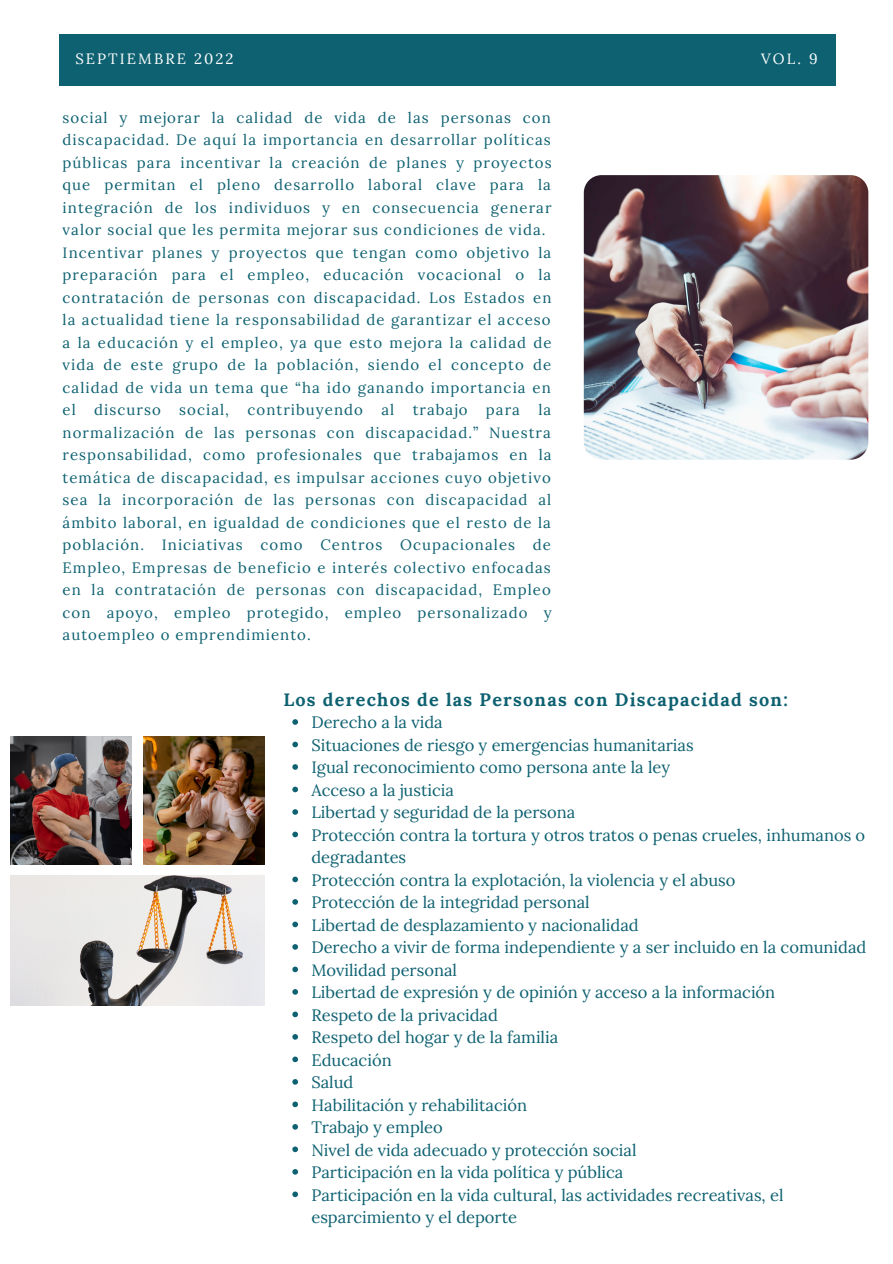
<style>
.page{position:relative;width:893px;height:1264px;background:#fff}
.page>*{position:absolute;margin:0;border:0;box-sizing:border-box;transform-origin:0 0}
.t1{font:700 18px "Lora";letter-spacing:.07em;color:#0e6171}
.t2{font:16.5px/22.5px "Lora";color:#0e6171}
.t3{font:15px/22.5px "Lora";letter-spacing:.07em;color:#0e6171}
.t4{font:14.85px "Lora";letter-spacing:.14em;color:#fff}
</style>
<div class="page">
<img style="left:10px;top:736px;width:122px;height:128px">
<img style="left:143px;top:736px;width:122px;height:128px">
<img style="left:10px;top:876px;width:255px;height:129px">
<div style="left:59px;top:35px;width:776px;height:50px;background:#0e6171"></div>
<img style="left:583px;top:175px;width:285px;height:284px;border-radius:18px">
<svg style="left:292px;top:719px;width:6px;height:5px"></svg>
<svg style="left:292px;top:741px;width:6px;height:6px"></svg>
<svg style="left:292px;top:764px;width:6px;height:5px"></svg>
<svg style="left:292px;top:786px;width:6px;height:6px"></svg>
<svg style="left:292px;top:809px;width:6px;height:5px"></svg>
<svg style="left:292px;top:831px;width:6px;height:6px"></svg>
<svg style="left:292px;top:876px;width:6px;height:6px"></svg>
<svg style="left:292px;top:899px;width:6px;height:5px"></svg>
<svg style="left:292px;top:921px;width:6px;height:6px"></svg>
<svg style="left:292px;top:944px;width:6px;height:5px"></svg>
<svg style="left:292px;top:966px;width:6px;height:6px"></svg>
<svg style="left:292px;top:989px;width:6px;height:5px"></svg>
<svg style="left:292px;top:1011px;width:6px;height:6px"></svg>
<svg style="left:292px;top:1034px;width:6px;height:5px"></svg>
<svg style="left:292px;top:1056px;width:6px;height:6px"></svg>
<svg style="left:292px;top:1079px;width:6px;height:5px"></svg>
<svg style="left:292px;top:1101px;width:6px;height:6px"></svg>
<svg style="left:292px;top:1124px;width:6px;height:5px"></svg>
<svg style="left:292px;top:1146px;width:6px;height:6px"></svg>
<svg style="left:292px;top:1169px;width:6px;height:5px"></svg>
<svg style="left:292px;top:1191px;width:6px;height:6px"></svg>
<p class="t4" style="left:75px;top:49px;width:160px">SEPTIEMBRE 2022</p>
<p class="t4" style="left:761px;top:49px;width:58px">VOL. 9</p>
<p class="t3" style="left:63px;top:106px;width:490px">social y mejorar la calidad de vida de las personas con discapacidad. De aquí la importancia en desarrollar políticas públicas para incentivar la creación de planes y proyectos que permitan el pleno desarrollo laboral clave para la integración de los individuos y en consecuencia generar valor social que les permita mejorar sus condiciones de vida.<br>Incentivar planes y proyectos que tengan como objetivo la preparación para el empleo, educación vocacional o la contratación de personas con discapacidad. Los Estados en la actualidad tiene la responsabilidad de garantizar el acceso a la educación y el empleo, ya que esto mejora la calidad de vida de este grupo de la población, siendo el concepto de calidad de vida un tema que “ha ido ganando importancia en el discurso social, contribuyendo al trabajo para la normalización de las personas con discapacidad.” Nuestra responsabilidad, como profesionales que trabajamos en la temática de discapacidad, es impulsar acciones cuyo objetivo sea la incorporación de las personas con discapacidad al ámbito laboral, en igualdad de condiciones que el resto de la población. Iniciativas como Centros Ocupacionales de Empleo, Empresas de beneficio e interés colectivo enfocadas en la contratación de personas con discapacidad, Empleo con apoyo, empleo protegido, empleo personalizado y autoempleo o emprendimiento.</p>
<p class="t1" style="left:283px;top:687px;width:506px">Los derechos de las Personas con Discapacidad son:</p>
<p class="t2" style="left:311px;top:711px;width:556px">Derecho a la vida<br>Situaciones de riesgo y emergencias humanitarias<br>Igual reconocimiento como persona ante la ley<br>Acceso a la justicia<br>Libertad y seguridad de la persona<br>Protección contra la tortura y otros tratos o penas crueles, inhumanos o degradantes<br>Protección contra la explotación, la violencia y el abuso<br>Protección de la integridad personal<br>Libertad de desplazamiento y nacionalidad<br>Derecho a vivir de forma independiente y a ser incluido en la comunidad Movilidad personal<br>Libertad de expresión y de opinión y acceso a la información<br>Respeto de la privacidad<br>Respeto del hogar y de la familia<br>Educación<br>Salud<br>Habilitación y rehabilitación<br>Trabajo y empleo<br>Nivel de vida adecuado y protección social<br>Participación en la vida política y pública<br>Participación en la vida cultural, las actividades recreativas, el esparcimiento y el deporte</p>
</div>
